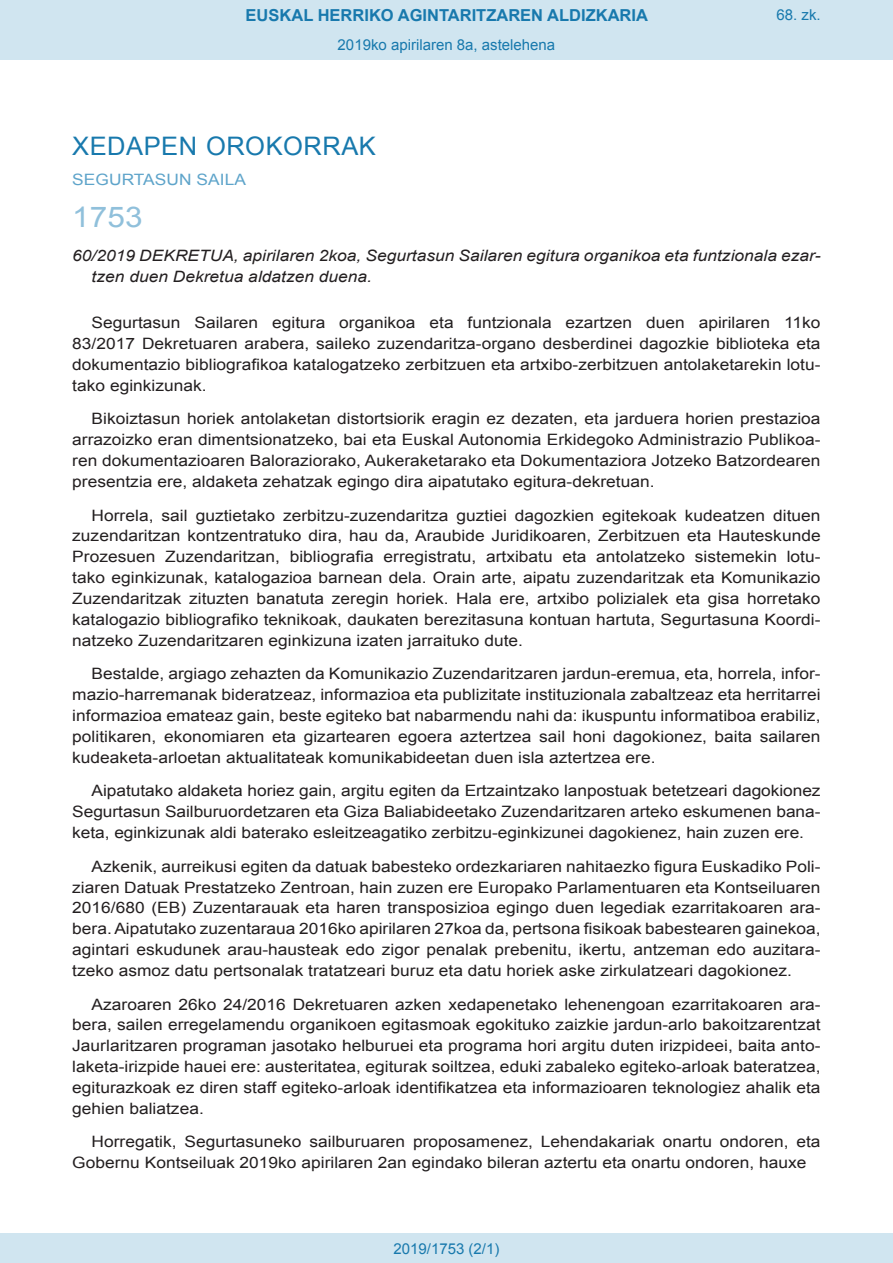
<style>
.page{position:relative;width:893px;height:1263px;background:#fff}
.page>*{position:absolute;margin:0;border:0;box-sizing:border-box;transform-origin:0 0}
.BOPVOrden{font:28.5px "Arial";color:#90c0db;scale:1.11 1}
.BOPVSeccion{font:25.5px "Arial";letter-spacing:.02em;color:#1879ad}
.t1{font:700 16.5px "Arial";color:#1879ad}
.BOPVDetalle{font:15.6px/20.9px "Arial";color:#231f20;text-align:justify;scale:1.11 1}
.BOPVTitulo{font:italic 15.6px/20.9px "Arial";color:#231f20;scale:1.11 1}
.BOPVOrganismo{font:15.6px "Arial";letter-spacing:.005em;color:#5ea4ca;scale:1.11 1}
.Paginacion_Centro{font:15px "Arial";color:#1879ad}
</style>
<div class="page">
<div style="left:0;top:0;width:893px;height:60px;background:#d0e5f0"></div>
<div style="left:0;top:1233px;width:893px;height:30px;background:#d0e5f0"></div>
<p class="t1" style="left:246px;top:4px;width:404px">EUSKAL HERRIKO AGINTARITZAREN ALDIZKARIA</p>
<p class="Paginacion_Centro" style="left:338px;top:35px;width:219px">2019ko apirilaren 8a, astelehena</p>
<p class="Paginacion_Centro" style="left:776px;top:5px;width:46px">68. zk.</p>
<p class="BOPVSeccion" style="left:72px;top:129px;width:305px">XEDAPEN OROKORRAK</p>
<p class="BOPVOrganismo" style="left:72px;top:169px;width:158px">SEGURTASUN SAILA</p>
<p class="BOPVOrden" style="left:72px;top:199px;width:65px">1753</p>
<p class="BOPVTitulo" style="left:92px;top:245px;width:658px;text-indent:-19px">60/2019 DEKRETUA, apirilaren 2koa, Segurtasun Sailaren egitura organikoa eta funtzionala ezar&shy;tzen duen Dekretua aldatzen duena.</p>
<p class="BOPVDetalle" style="left:72px;top:312px;width:676px;text-indent:19px">Segurtasun Sailaren egitura organikoa eta funtzionala ezartzen duen apirilaren 11ko 83/2017 Dekretuaren arabera, saileko zuzendaritza-organo desberdinei dagozkie biblioteka eta dokumentazio bibliografikoa katalogatzeko zerbitzuen eta artxibo-zerbitzuen antolaketarekin lotu&shy;tako eginkizunak.</p>
<p class="BOPVDetalle" style="left:72px;top:409px;width:676px;text-indent:19px">Bikoiztasun horiek antolaketan distortsiorik eragin ez dezaten, eta jarduera horien prestazioa arrazoizko eran dimentsionatzeko, bai eta Euskal Autonomia Erkidegoko Administrazio Publikoa&shy;ren dokumentazioaren Baloraziorako, Aukeraketarako eta Dokumentaziora Jotzeko Batzordearen presentzia ere, aldaketa zehatzak egingo dira aipatutako egitura-dekretuan.</p>
<p class="BOPVDetalle" style="left:72px;top:505px;width:676px;text-indent:19px">Horrela, sail guztietako zerbitzu-zuzendaritza guztiei dagozkien egitekoak kudeatzen dituen zuzendaritzan kontzentratuko dira, hau da, Araubide Juridikoaren, Zerbitzuen eta Hauteskunde Prozesuen Zuzendaritzan, bibliografia erregistratu, artxibatu eta antolatzeko sistemekin lotu&shy;tako eginkizunak, katalogazioa barnean dela. Orain arte, aipatu zuzendaritzak eta Komunikazio Zuzendaritzak zituzten banatuta zeregin horiek. Hala ere, artxibo polizialek eta gisa horretako katalogazio bibliografiko teknikoak, daukaten berezitasuna kontuan hartuta, Segurtasuna Koordi&shy;natzeko Zuzendaritzaren eginkizuna izaten jarraituko dute.</p>
<p class="BOPVDetalle" style="left:72px;top:663px;width:676px;text-indent:19px">Bestalde, argiago zehazten da Komunikazio Zuzendaritzaren jardun-eremua, eta, horrela, infor&shy;mazio-harremanak bideratzeaz, informazioa eta publizitate instituzionala zabaltzeaz eta herritarrei informazioa emateaz gain, beste egiteko bat nabarmendu nahi da: ikuspuntu informatiboa erabiliz, politikaren, ekonomiaren eta gizartearen egoera aztertzea sail honi dagokionez, baita sailaren kudeaketa-arloetan aktualitateak komunikabideetan duen isla aztertzea ere.</p>
<p class="BOPVDetalle" style="left:72px;top:781px;width:676px;text-indent:19px">Aipatutako aldaketa horiez gain, argitu egiten da Ertzaintzako lanpostuak betetzeari dagokionez Segurtasun Sailburuordetzaren eta Giza Baliabideetako Zuzendaritzaren arteko eskumenen bana&shy;keta, eginkizunak aldi baterako esleitzeagatiko zerbitzu-eginkizunei dagokienez, hain zuzen ere.</p>
<p class="BOPVDetalle" style="left:72px;top:856px;width:676px;text-indent:19px">Azkenik, aurreikusi egiten da datuak babesteko ordezkariaren nahitaezko figura Euskadiko Poli&shy;ziaren Datuak Prestatzeko Zentroan, hain zuzen ere Europako Parlamentuaren eta Kontseiluaren 2016/680 (EB) Zuzentarauak eta haren transposizioa egingo duen legediak ezarritakoaren ara&shy;bera. Aipatutako zuzentaraua 2016ko apirilaren 27koa da, pertsona fisikoak babestearen gainekoa, agintari eskudunek arau-hausteak edo zigor penalak prebenitu, ikertu, antzeman edo auzitara&shy;tzeko asmoz datu pertsonalak tratatzeari buruz eta datu horiek aske zirkulatzeari dagokionez.</p>
<p class="BOPVDetalle" style="left:72px;top:994px;width:676px;text-indent:19px">Azaroaren 26ko 24/2016 Dekretuaren azken xedapenetako lehenengoan ezarritakoaren ara&shy;bera, sailen erregelamendu organikoen egitasmoak egokituko zaizkie jardun-arlo bakoitzarentzat Jaurlaritzaren programan jasotako helburuei eta programa hori argitu duten irizpideei, baita anto&shy;laketa-irizpide hauei ere: austeritatea, egiturak soiltzea, eduki zabaleko egiteko-arloak bateratzea, egiturazkoak ez diren staff egiteko-arloak identifikatzea eta informazioaren teknologiez ahalik eta gehien baliatzea.</p>
<p class="BOPVDetalle" style="left:72px;top:1132px;width:676px;text-indent:19px">Horregatik, Segurtasuneko sailburuaren proposamenez, Lehendakariak onartu ondoren, eta<br>Gobernu Kontseiluak 2019ko apirilaren 2an egindako bileran aztertu eta onartu ondoren, hauxe</p>
<p class="Paginacion_Centro" style="left:393px;top:1238px;width:107px">2019/1753 (2/1)</p>
</div>
